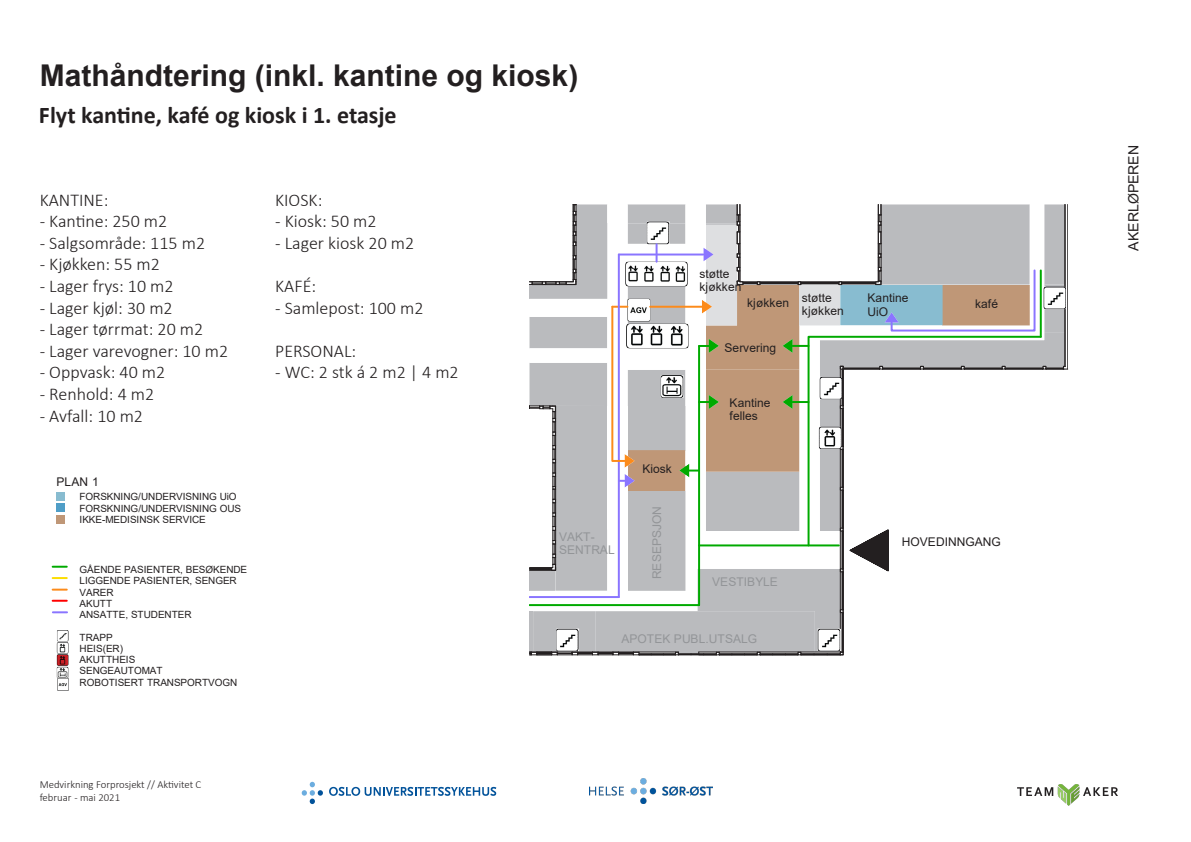
<style>
.page{position:relative;width:1191px;height:842px;background:#fff}
.page>*{position:absolute;margin:0;border:0;box-sizing:border-box;transform-origin:0 0}
.t1{font:700 30px "Arial";color:#231f20}
.t2{font:700 24px "Calibri";color:#231f20}
.t3{font:300 18px "Calibri";color:#231f20}
.t4{font:14.1px "Arial";letter-spacing:-.005em;color:#231f20}
.t5{font:12px/13.5px "Arial";letter-spacing:.005em;color:#231f20}
.t6{font:12px/13.5px "Arial";letter-spacing:.005em;color:#939598}
.t7{font:300 10.7px/12.9px "Calibri";color:#231f20}
.t8{font:9.9px/11.2px "Arial";letter-spacing:-.005em;color:#231f20}
</style>
<div class="page">
<img style="left:589px;top:779px;width:123px;height:25px">
<img style="left:1017px;top:784px;width:100px;height:21px">
<svg style="left:302px;top:782px;width:21px;height:22px"></svg>
<svg style="left:329px;top:787px;width:167px;height:9px"></svg>
<hr style="left:1067px;top:205px;width:1px;height:164px;background:#231f20">
<svg style="left:529px;top:204px;width:538px;height:452px"></svg>
<img style="left:51px;top:523px;width:18px;height:168px">
<svg style="left:57px;top:679px;width:12px;height:11px"></svg>
<div style="left:56px;top:492px;width:9px;height:9px;background:#88bcd0"></div>
<div style="left:56px;top:503px;width:9px;height:9px;background:#4f9ec7"></div>
<div style="left:56px;top:515px;width:9px;height:8px;background:#bf9777"></div>
<svg style="left:53px;top:600px;width:14px;height:2px"></svg>
<svg style="left:53px;top:589px;width:14px;height:2px"></svg>
<svg style="left:53px;top:577px;width:14px;height:2px"></svg>
<svg style="left:53px;top:566px;width:14px;height:2px"></svg>
<svg style="left:53px;top:611px;width:14px;height:2px"></svg>
<p class="t1" style="left:40px;top:54px;width:540px">Mathåndtering (inkl. kantine og kiosk)</p>
<p class="t2" style="left:39px;top:98px;width:359px">Flyt kantine, kafé og kiosk i 1. etasje</p>
<p class="t3" style="left:40px;top:188px;width:70px">KANTINE:</p>
<p class="t3" style="left:40px;top:210px;width:129px">- Kantine: 250 m2</p>
<p class="t3" style="left:40px;top:232px;width:167px">- Salgsområde: 115 m2</p>
<p class="t3" style="left:40px;top:253px;width:122px">- Kjøkken: 55 m2</p>
<p class="t3" style="left:40px;top:275px;width:135px">- Lager frys: 10 m2</p>
<p class="t3" style="left:40px;top:296px;width:134px">- Lager kjøl: 30 m2</p>
<p class="t3" style="left:40px;top:318px;width:165px">- Lager tørrmat: 20 m2</p>
<p class="t3" style="left:40px;top:340px;width:190px">- Lager varevogner: 10 m2</p>
<p class="t3" style="left:40px;top:361px;width:127px">- Oppvask: 40 m2</p>
<p class="t3" style="left:40px;top:383px;width:116px">- Renhold: 4 m2</p>
<p class="t3" style="left:40px;top:404px;width:105px">- Avfall: 10 m2</p>
<p class="t5" style="left:57px;top:475px;width:44px">PLAN 1</p>
<p class="t3" style="left:275px;top:188px;width:49px">KIOSK:</p>
<p class="t3" style="left:275px;top:210px;width:103px">- Kiosk: 50 m2</p>
<p class="t3" style="left:275px;top:232px;width:141px">- Lager kiosk 20 m2</p>
<p class="t3" style="left:275px;top:275px;width:43px">KAFÉ:</p>
<p class="t3" style="left:275px;top:296px;width:150px">- Samlepost: 100 m2</p>
<p class="t3" style="left:275px;top:340px;width:83px">PERSONAL:</p>
<p class="t3" style="left:275px;top:361px;width:185px">- WC: 2 stk á 2 m2 | 4 m2</p>
<p class="t5" style="left:642px;top:462px;width:31px">Kiosk</p>
<p class="t5" style="left:699px;top:267px;width:44px">støtte kjøkken</p>
<p class="t5" style="left:802px;top:291px;width:44px">støtte kjøkken</p>
<p class="t5" style="left:867px;top:291px;width:42px">Kantine<br>UiO</p>
<p class="t5" style="left:747px;top:296px;width:44px">kjøkken</p>
<p class="t5" style="left:975px;top:297px;width:24px">kafé</p>
<p class="t5" style="left:724px;top:341px;width:53px">Servering</p>
<p class="t5" style="left:729px;top:395px;width:42px">Kantine felles</p>
<p class="t8" style="left:80px;top:491px;width:163px">FORSKNING/UNDERVISNING UiO<br>FORSKNING/UNDERVISNING OUS<br>IKKE-MEDISINSK SERVICE</p>
<p class="t8" style="left:80px;top:564px;width:169px">GÅENDE PASIENTER, BESØKENDE<br>LIGGENDE PASIENTER, SENGER<br>VARER<br>AKUTT<br>ANSATTE, STUDENTER</p>
<p class="t8" style="left:80px;top:631px;width:159px">TRAPP<br>HEIS(ER)<br>AKUTTHEIS<br>SENGEAUTOMAT<br>ROBOTISERT TRANSPORTVOGN</p>
<p class="t7" style="left:40px;top:778px;width:163px">Medvirkning Forprosjekt // Aktivitet C februar - mai 2021</p>
<p class="t6" style="left:559px;top:530px;width:57px">VAKT-<br>SENTRAL</p>
<p class="t6" style="left:650px;top:579px;width:74px;rotate:-90deg">RESEPSJON</p>
<p class="t6" style="left:712px;top:575px;width:67px">VESTIBYLE</p>
<p class="t6" style="left:621px;top:632px;width:137px">APOTEK PUBL.UTSALG</p>
<p class="t5" style="left:902px;top:534px;width:100px">HOVEDINNGANG</p>
<p class="t4" style="left:1123px;top:250px;width:107px;rotate:-90deg">AKERLØPEREN</p>
</div>
